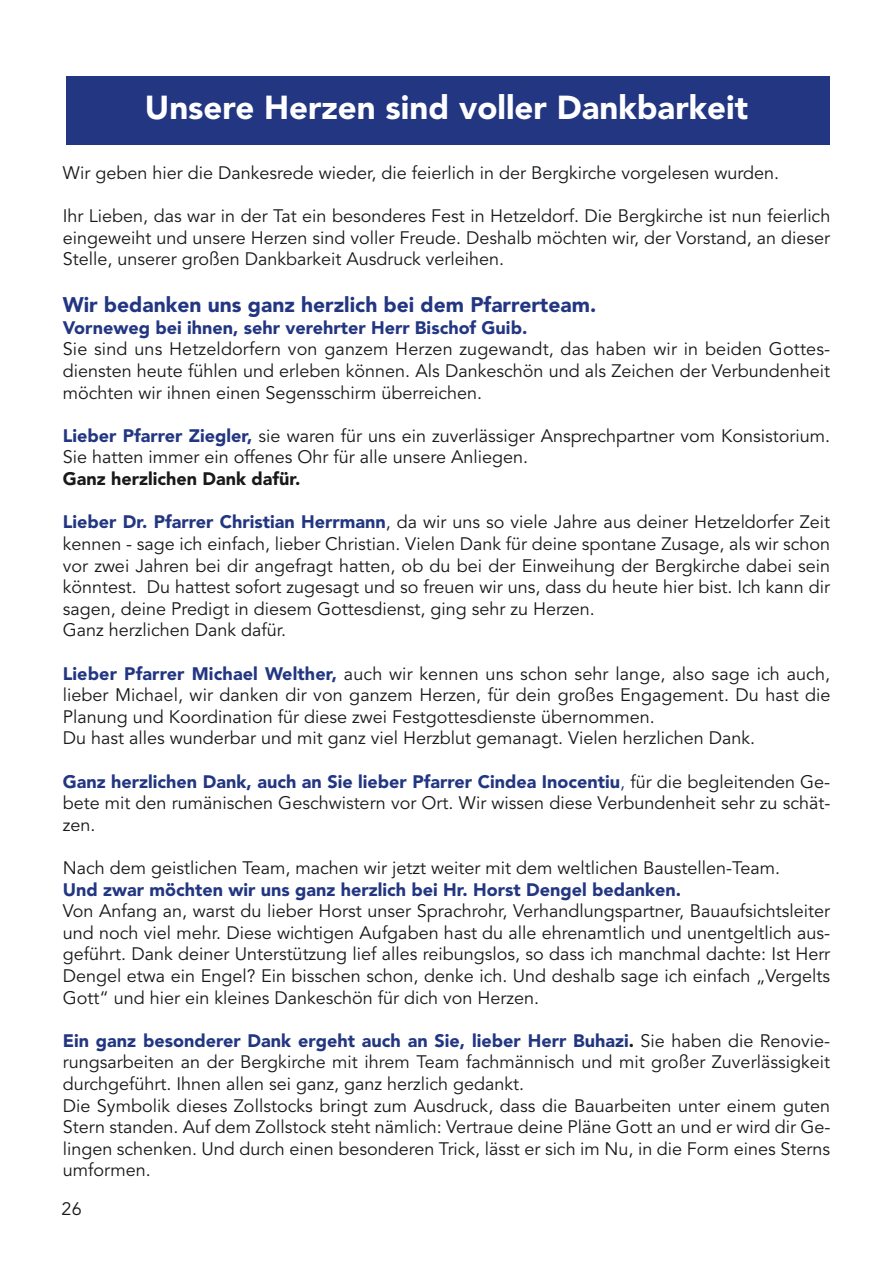
<style>
.page{position:relative;width:893px;height:1263px;background:#fff}
.page>*{position:absolute;margin:0;border:0;box-sizing:border-box;transform-origin:0 0}
.t1{font:900 33px "Avenir LT Std";color:#fff}
.t2{font:900 21px "Avenir LT Std";color:#223682}
.t3{font:18px/21.6px "Avenir LT Std";color:#1b1819;text-align:justify}
.t4{font:900 18px "Avenir LT Std";color:#223682}
.t5{font:900 18px "Avenir LT Std";color:#1b1819}
.s1{font-weight:900;color:#223682}
.s2{color:#223682}
.s3{font-weight:900}
</style>
<div class="page">
<div style="left:66px;top:77px;width:763px;height:68px;background:#223682"></div>
<h1 class="t1" style="left:145px;top:87px;width:605px">Unsere Herzen sind voller Dankbarkeit</h1>
<p class="t3" style="left:63px;top:163px;width:718px">Wir geben hier die Dankesrede wieder, die feierlich in der Bergkirche vorgelesen wurden.</p>
<p class="t3" style="left:63px;top:206px;width:769px">Ihr Lieben, das war in der Tat ein besonderes Fest in Hetzeldorf. Die Bergkirche ist nun feierlich eingeweiht und unsere Herzen sind voller Freude. Deshalb möchten wir, der Vorstand, an dieser Stelle, unserer großen Dankbarkeit Ausdruck verleihen.</p>
<p class="t2" style="left:63px;top:292px;width:535px">Wir bedanken uns ganz herzlich bei dem Pfarrerteam.</p>
<p class="t4" style="left:63px;top:317px;width:466px">Vorneweg bei ihnen, sehr verehrter Herr Bischof Guib.</p>
<p class="t3" style="left:63px;top:339px;width:769px">Sie sind uns Hetzeldorfern von ganzem Herzen zugewandt, das haben wir in beiden Gottes&shy;diensten heute fühlen und erleben können. Als Dankeschön und als Zeichen der Verbundenheit möchten wir ihnen einen Segensschirm überreichen.</p>
<p class="t3" style="left:63px;top:425px;width:769px"><span class="s1">Lieber Pfarrer Ziegler,</span> sie waren für uns ein zuverlässiger Ansprechpartner vom Konsistorium.<br>Sie hatten immer ein offenes Ohr für alle unsere Anliegen.</p>
<p class="t5" style="left:63px;top:468px;width:239px">Ganz herzlichen Dank dafür.</p>
<p class="t3" style="left:63px;top:512px;width:769px;text-align:left"><span class="s1">Lieber Dr. Pfarrer Christian Herrmann</span>, da wir uns so viele Jahre aus deiner Hetzeldorfer Zeit kennen - sage ich einfach, lieber Christian. Vielen Dank für deine spontane Zusage, als wir schon vor zwei Jahren bei dir angefragt hatten, ob du bei der Einweihung der Bergkirche dabei sein könntest. Du hattest sofort zugesagt und so freuen wir uns, dass du heute hier bist. Ich kann dir sagen, deine Predigt in diesem Gottesdienst, ging sehr zu Herzen.<br>Ganz herzlichen Dank dafür.</p>
<p class="t3" style="left:63px;top:663px;width:769px;text-align:left"><span class="s1">Lieber Pfarrer Michael Welther,</span> auch wir kennen uns schon sehr lange, also sage ich auch, lieber Michael, wir danken dir von ganzem Herzen, für dein großes Engagement. Du hast die Planung und Koordination für diese zwei Festgottesdienste übernommen.<br>Du hast alles wunderbar und mit ganz viel Herzblut gemanagt. Vielen herzlichen Dank.</p>
<p class="t3" style="left:63px;top:771px;width:769px"><span class="s1">Ganz herzlichen Dank, auch an Sie lieber Pfarrer Cindea Inocentiu</span><span class="s2">,</span> für die begleitenden Ge&shy;bete mit den rumänischen Geschwistern vor Ort. Wir wissen diese Verbundenheit sehr zu schät&shy;zen.</p>
<p class="t3" style="left:63px;top:857px;width:719px">Nach dem geistlichen Team, machen wir jetzt weiter mit dem weltlichen Baustellen-Team.</p>
<p class="t4" style="left:63px;top:878px;width:620px">Und zwar möchten wir uns ganz herzlich bei Hr. Horst Dengel bedanken.</p>
<p class="t3" style="left:63px;top:901px;width:769px">Von Anfang an, warst du lieber Horst unser Sprachrohr, Verhandlungspartner, Bauaufsichtsleiter und noch viel mehr. Diese wichtigen Aufgaben hast du alle ehrenamtlich und unentgeltlich aus&shy;geführt. Dank deiner Unterstützung lief alles reibungslos, so dass ich manchmal dachte: Ist Herr Dengel etwa ein Engel? Ein bisschen schon, denke ich. Und deshalb sage ich einfach „Vergelts Gott“ und hier ein kleines Dankeschön für dich von Herzen.</p>
<p class="t3" style="left:63px;top:1030px;width:769px;text-align:left"><span class="s1">Ein ganz besonderer Dank ergeht auch an Sie, lieber Herr Buhazi</span><span class="s3">.</span> Sie haben die Renovie&shy;rungsarbeiten an der Bergkirche mit ihrem Team fachmännisch und mit großer Zuverlässigkeit durchgeführt. Ihnen allen sei ganz, ganz herzlich gedankt.<br>Die Symbolik dieses Zollstocks bringt zum Ausdruck, dass die Bauarbeiten unter einem guten Stern standen. Auf dem Zollstock steht nämlich: Vertraue deine Pläne Gott an und er wird dir Ge&shy;lingen schenken. Und durch einen besonderen Trick, lässt er sich im Nu, in die Form eines Sterns umformen.</p>
<p class="t3" style="left:62px;top:1198px;width:22px">26</p>
</div>
